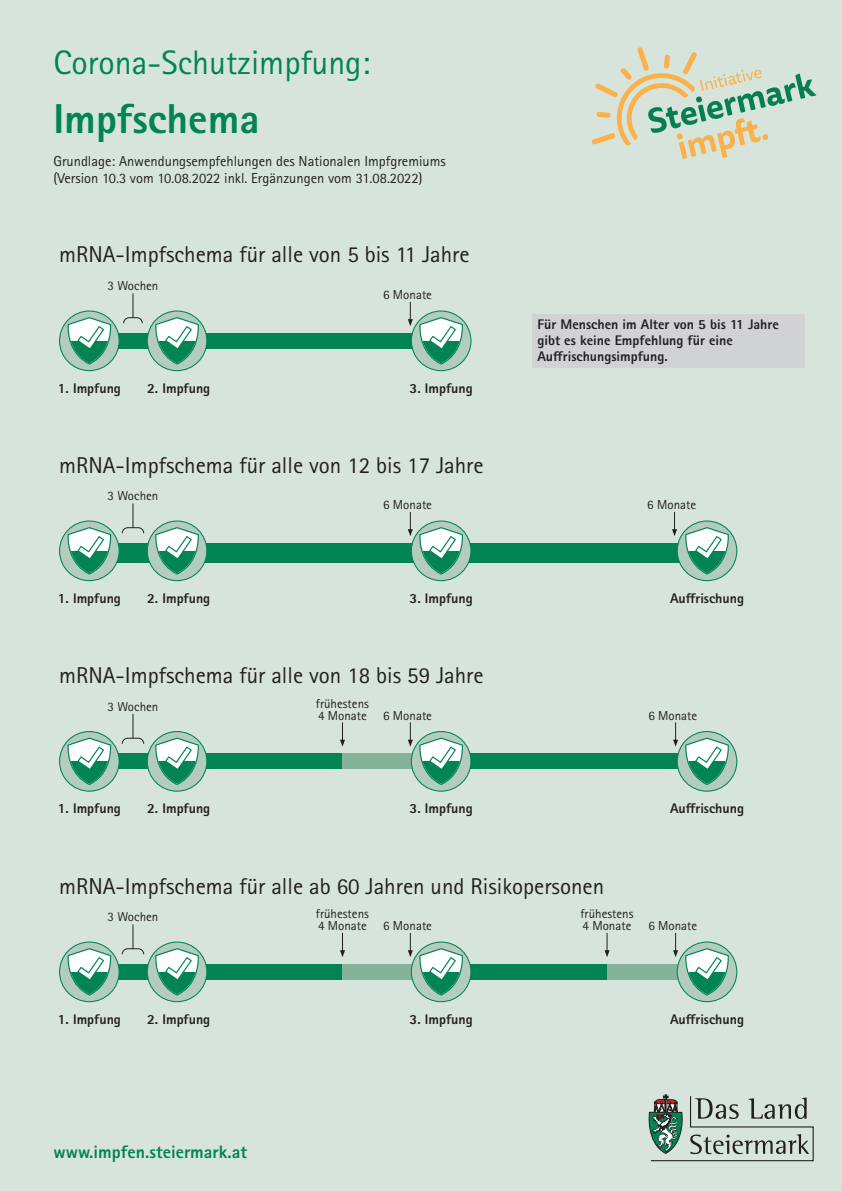
<style>
.page{position:relative;width:842px;height:1191px;background:#d7e4db}
.page>*{position:absolute;margin:0;border:0;box-sizing:border-box;transform-origin:0 0}
.t1{font:800 41.9px "Rotis Sans Serif Pro";color:#008454}
.t2{font:33.9px "Rotis Sans Serif Pro";color:#008454}
.t3{font:22.9px "Rotis Sans Serif Pro";color:#231f20}
.t4{font:800 17.9px "Rotis Sans Serif Pro";color:#008454}
.t5{font:14.5px/17.3px "Rotis Sans Serif Pro";color:#231f20}
.t6{font:800 14px/16px "Rotis Sans Serif Pro";color:#231f20}
.t7{font:13px/12px "Rotis Sans Serif Pro";color:#231f20}
</style>
<div class="page">
<div style="left:532px;top:314px;width:272px;height:53px;background:#d1d2d4"></div>
<div style="left:81px;top:333px;width:351px;height:15px;background:#008454"></div>
<div style="left:60px;top:311px;width:59px;height:59px;background:#b3ccbd;border-radius:50%"></div>
<div style="left:59px;top:310px;width:61px;height:61px;border:1px solid #008454;border-radius:50%"></div>
<svg style="left:67px;top:317px;width:44px;height:47px"></svg>
<div style="left:147px;top:311px;width:60px;height:59px;background:#b3ccbd;border-radius:50%"></div>
<div style="left:147px;top:310px;width:60px;height:61px;border:1px solid #008454;border-radius:50%"></div>
<svg style="left:155px;top:317px;width:44px;height:47px"></svg>
<div style="left:411px;top:311px;width:60px;height:59px;background:#b3ccbd;border-radius:50%"></div>
<div style="left:411px;top:310px;width:60px;height:61px;border:1px solid #008454;border-radius:50%"></div>
<svg style="left:419px;top:317px;width:44px;height:47px"></svg>
<svg style="left:123px;top:293px;width:20px;height:31px"></svg>
<svg style="left:408px;top:302px;width:5px;height:24px"></svg>
<div style="left:81px;top:543px;width:602px;height:19px;background:#008454"></div>
<div style="left:60px;top:521px;width:59px;height:59px;background:#b3ccbd;border-radius:50%"></div>
<div style="left:59px;top:520px;width:61px;height:61px;border:1px solid #008454;border-radius:50%"></div>
<svg style="left:67px;top:527px;width:44px;height:47px"></svg>
<div style="left:147px;top:521px;width:60px;height:59px;background:#b3ccbd;border-radius:50%"></div>
<div style="left:147px;top:520px;width:60px;height:61px;border:1px solid #008454;border-radius:50%"></div>
<svg style="left:155px;top:527px;width:44px;height:47px"></svg>
<svg style="left:121px;top:503px;width:24px;height:31px"></svg>
<svg style="left:408px;top:512px;width:5px;height:24px"></svg>
<svg style="left:672px;top:512px;width:5px;height:24px"></svg>
<div style="left:411px;top:521px;width:60px;height:59px;background:#b3ccbd;border-radius:50%"></div>
<div style="left:411px;top:520px;width:60px;height:61px;border:1px solid #008454;border-radius:50%"></div>
<svg style="left:419px;top:527px;width:44px;height:47px"></svg>
<div style="left:677px;top:521px;width:60px;height:59px;background:#b3ccbd;border-radius:50%"></div>
<div style="left:677px;top:520px;width:60px;height:61px;border:1px solid #008454;border-radius:50%"></div>
<svg style="left:685px;top:527px;width:44px;height:47px"></svg>
<div style="left:81px;top:964px;width:526px;height:15px;background:#008454"></div>
<div style="left:60px;top:942px;width:59px;height:59px;background:#b3ccbd;border-radius:50%"></div>
<div style="left:59px;top:941px;width:61px;height:61px;border:1px solid #008454;border-radius:50%"></div>
<svg style="left:67px;top:948px;width:44px;height:47px"></svg>
<div style="left:147px;top:942px;width:60px;height:59px;background:#b3ccbd;border-radius:50%"></div>
<div style="left:147px;top:941px;width:60px;height:61px;border:1px solid #008454;border-radius:50%"></div>
<svg style="left:155px;top:948px;width:44px;height:47px"></svg>
<svg style="left:121px;top:924px;width:24px;height:31px"></svg>
<svg style="left:408px;top:933px;width:5px;height:24px"></svg>
<svg style="left:673px;top:933px;width:5px;height:24px"></svg>
<svg style="left:340px;top:933px;width:5px;height:24px"></svg>
<svg style="left:604px;top:933px;width:6px;height:24px"></svg>
<div style="left:607px;top:964px;width:80px;height:15px;background:#85b39a"></div>
<div style="left:342px;top:964px;width:80px;height:15px;background:#85b39a"></div>
<div style="left:677px;top:942px;width:60px;height:59px;background:#b3ccbd;border-radius:50%"></div>
<div style="left:677px;top:941px;width:60px;height:61px;border:1px solid #008454;border-radius:50%"></div>
<svg style="left:685px;top:948px;width:44px;height:47px"></svg>
<div style="left:411px;top:942px;width:60px;height:59px;background:#b3ccbd;border-radius:50%"></div>
<div style="left:411px;top:941px;width:60px;height:61px;border:1px solid #008454;border-radius:50%"></div>
<svg style="left:419px;top:948px;width:44px;height:47px"></svg>
<div style="left:81px;top:753px;width:602px;height:16px;background:#008454"></div>
<div style="left:60px;top:731px;width:59px;height:60px;background:#b3ccbd;border-radius:50%"></div>
<div style="left:59px;top:731px;width:61px;height:60px;border:1px solid #008454;border-radius:50%"></div>
<svg style="left:67px;top:737px;width:44px;height:48px"></svg>
<svg style="left:147px;top:731px;width:60px;height:60px"></svg>
<div style="left:147px;top:731px;width:60px;height:60px;border:1px solid #008454;border-radius:50%"></div>
<svg style="left:155px;top:737px;width:44px;height:48px"></svg>
<svg style="left:121px;top:714px;width:24px;height:30px"></svg>
<svg style="left:408px;top:722px;width:5px;height:24px"></svg>
<svg style="left:673px;top:722px;width:5px;height:24px"></svg>
<svg style="left:340px;top:722px;width:5px;height:24px"></svg>
<div style="left:342px;top:753px;width:80px;height:16px;background:#85b39a"></div>
<svg style="left:677px;top:731px;width:60px;height:60px"></svg>
<div style="left:677px;top:731px;width:60px;height:60px;border:1px solid #008454;border-radius:50%"></div>
<svg style="left:685px;top:737px;width:44px;height:48px"></svg>
<svg style="left:411px;top:731px;width:60px;height:60px"></svg>
<div style="left:411px;top:731px;width:60px;height:60px;border:1px solid #008454;border-radius:50%"></div>
<svg style="left:419px;top:737px;width:44px;height:48px"></svg>
<svg style="left:592px;top:47px;width:224px;height:112px"></svg>
<svg style="left:648px;top:1094px;width:166px;height:67px"></svg>
<h2 class="t2" style="left:53px;top:42px;width:318px">Corona-Schutzimpfung:</h2>
<h1 class="t1" style="left:53px;top:92px;width:208px">Impfschema</h1>
<p class="t5" style="left:53px;top:152px;width:394px">Grundlage: Anwendungsempfehlungen des Nationalen Impfgremiums (Version 10.3 vom 10.08.2022 inkl. Ergänzungen vom 31.08.2022)</p>
<h3 class="t3" style="left:59px;top:241px;width:412px">mRNA-Impfschema für alle von 5 bis 11 Jahre</h3>
<p class="t7" style="left:108px;top:280px;width:52px">3 Wochen</p>
<p class="t7" style="left:383px;top:289px;width:50px">6 Monate</p>
<p class="t6" style="left:58px;top:380px;width:65px">1. Impfung</p>
<p class="t6" style="left:147px;top:380px;width:65px">2. Impfung</p>
<p class="t6" style="left:410px;top:380px;width:65px">3. Impfung</p>
<p class="t6" style="left:537px;top:317px;width:243px">Für Menschen im Alter von 5 bis 11 Jahre gibt es keine Empfehlung für eine<br>Auffrischungsimpfung.</p>
<h3 class="t3" style="left:59px;top:451px;width:426px">mRNA-Impfschema für alle von 12 bis 17 Jahre</h3>
<p class="t7" style="left:108px;top:490px;width:52px">3 Wochen</p>
<p class="t7" style="left:383px;top:499px;width:50px">6 Monate</p>
<p class="t7" style="left:647px;top:499px;width:50px">6 Monate</p>
<p class="t6" style="left:58px;top:590px;width:65px">1. Impfung</p>
<p class="t6" style="left:147px;top:590px;width:65px">2. Impfung</p>
<p class="t6" style="left:410px;top:590px;width:65px">3. Impfung</p>
<p class="t6" style="left:670px;top:590px;width:75px">Auffrischung</p>
<h3 class="t3" style="left:59px;top:662px;width:426px">mRNA-Impfschema für alle von 18 bis 59 Jahre</h3>
<p class="t7" style="left:108px;top:700px;width:52px">3 Wochen</p>
<p class="t7" style="left:316px;top:697px;width:55px">frühestens<br>4 Monate</p>
<p class="t7" style="left:383px;top:709px;width:50px">6 Monate</p>
<p class="t7" style="left:648px;top:709px;width:50px">6 Monate</p>
<p class="t6" style="left:58px;top:800px;width:65px">1. Impfung</p>
<p class="t6" style="left:147px;top:800px;width:65px">2. Impfung</p>
<p class="t6" style="left:410px;top:800px;width:65px">3. Impfung</p>
<p class="t6" style="left:670px;top:800px;width:75px">Auffrischung</p>
<h3 class="t3" style="left:59px;top:872px;width:547px">mRNA-Impfschema für alle ab 60 Jahren und Risikopersonen</h3>
<p class="t7" style="left:108px;top:911px;width:52px">3 Wochen</p>
<p class="t7" style="left:316px;top:908px;width:55px">frühestens<br>4 Monate</p>
<p class="t7" style="left:580px;top:908px;width:55px">frühestens<br>4 Monate</p>
<p class="t7" style="left:383px;top:920px;width:50px">6 Monate</p>
<p class="t7" style="left:648px;top:920px;width:50px">6 Monate</p>
<p class="t6" style="left:58px;top:1010px;width:65px">1. Impfung</p>
<p class="t6" style="left:147px;top:1010px;width:65px">2. Impfung</p>
<p class="t6" style="left:410px;top:1010px;width:65px">3. Impfung</p>
<p class="t6" style="left:670px;top:1011px;width:75px">Auffrischung</p>
<p class="t4" style="left:53px;top:1140px;width:195px">www.impfen.steiermark.at</p>
</div>
